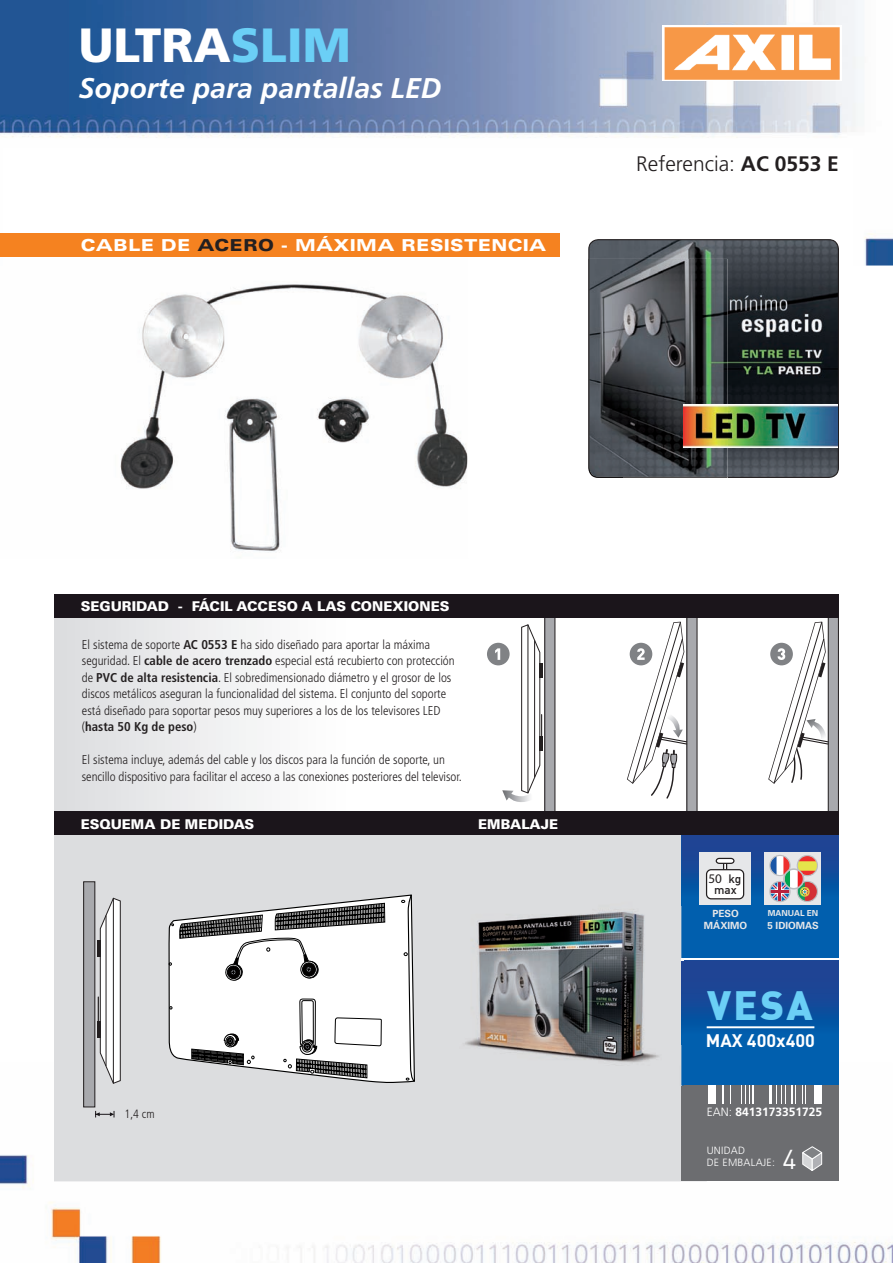
<style>
.page{position:relative;width:893px;height:1263px;background:#fff}
.page>*{position:absolute;margin:0;border:0;box-sizing:border-box;transform-origin:0 0}
.t1{font:900 48px "Frutiger LT Std";color:#fff}
.t2{font:900 40.05px "DIN";color:#6bcff6}
.t3{font:italic 700 28.5px "Frutiger LT Std";color:#fff}
.t4{font:27px "DIN";color:#fff}
.t5{font:300 21px "Frutiger LT Std";color:#231f20}
.t6{font:700 18px "DIN";color:#fff}
.t7{font:900 expanded 16.5px "Univers LT Std";letter-spacing:.02em;color:#fff}
.t8{font:900 13.5px "Univers LT Std";color:#fff}
.t9{font:13.2px "Myriad Pro";color:#231f20}
.t10{font:300 condensed 12.75px/16.5px "Frutiger LT Std";color:#231f20}
.t11{font:700 12px "Frutiger LT Std";color:#fff}
.t12{font:300 condensed 12px "Frutiger LT Std";color:#231f20}
.t13{font:500 12px/10.9px "DIN";color:#231f20}
.t14{font:300 10.5px/12px "Frutiger LT Std";letter-spacing:.02em;color:#fff}
.t15{font:700 9.9px/11.6px "Univers LT Std";color:#e6e7e9;text-align:center}
.t16{font:700 8.25px "Univers LT Std";color:#e6e7e9}
.s1{color:#6bcff6}
.s2{color:#231f20}
.s3{font-weight:700}
.s4{font-weight:300}
</style>
<div class="page">
<img style="left:0;top:1155px;width:893px;height:108px">
<img style="left:0;top:0;width:893px;height:265px">
<img style="left:663px;top:25px;width:179px;height:56px">
<svg style="left:54px;top:617px;width:573px;height:195px"></svg>
<div style="left:54px;top:832px;width:653px;height:349px;background:#dcdddf"></div>
<div style="left:54px;top:594px;width:785px;height:23px;background:#1b151b"></div>
<div style="left:0;top:233px;width:560px;height:24px;background:#f58220"></div>
<svg style="left:588px;top:239px;width:251px;height:239px;background:#3a3f44"></svg>
<div style="left:681px;top:819px;width:158px;height:273px;background:#015fae"></div>
<div style="left:681px;top:1085px;width:158px;height:96px;background:#6c6d70"></div>
<svg style="left:802px;top:1146px;width:21px;height:25px"></svg>
<svg style="left:708px;top:1085px;width:114px;height:19px"></svg>
<svg style="left:681px;top:835px;width:158px;height:70px;background:#798db2"></svg>
<div style="left:783px;top:868px;width:21px;height:21px;border:2px solid #bcbdc0;border-radius:50%"></div>
<div style="left:54px;top:812px;width:785px;height:23px;background:#1b151b"></div>
<img style="left:728px;top:405px;width:110px;height:42px">
<img style="left:2px;top:259px;width:586px;height:293px">
<svg style="left:0;top:259px;width:2px;height:6px"></svg>
<img style="left:588px;top:259px;width:140px;height:219px">
<img style="left:465px;top:906px;width:219px;height:179px">
<img style="left:681px;top:892px;width:3px;height:13px">
<svg style="left:681px;top:959px;width:158px;height:85px"></svg>
<hr style="left:716px;top:1085px;width:1px;height:49px;background:#6c6d70">
<hr style="left:718px;top:1085px;width:1px;height:49px;background:#6c6d70">
<hr style="left:720px;top:1085px;width:1px;height:44px;background:#6c6d70">
<hr style="left:724px;top:1085px;width:3px;height:44px;background:#6c6d70">
<hr style="left:728px;top:1085px;width:2px;height:44px;background:#6c6d70">
<hr style="left:732px;top:1085px;width:2px;height:44px;background:#6c6d70">
<hr style="left:735px;top:1085px;width:4px;height:44px;background:#6c6d70">
<hr style="left:740px;top:1085px;width:1px;height:44px;background:#6c6d70">
<hr style="left:742px;top:1085px;width:2px;height:44px;background:#6c6d70">
<hr style="left:746px;top:1085px;width:2px;height:44px;background:#6c6d70">
<hr style="left:750px;top:1085px;width:1px;height:44px;background:#6c6d70">
<hr style="left:754px;top:1085px;width:1px;height:44px;background:#6c6d70">
<hr style="left:756px;top:1085px;width:4px;height:44px;background:#6c6d70">
<hr style="left:761px;top:1085px;width:1px;height:44px;background:#6c6d70">
<hr style="left:763px;top:1085px;width:1px;height:49px;background:#6c6d70">
<hr style="left:766px;top:1085px;width:1px;height:49px;background:#6c6d70">
<hr style="left:768px;top:1085px;width:1px;height:44px;background:#6c6d70">
<hr style="left:773px;top:1085px;width:1px;height:44px;background:#6c6d70">
<hr style="left:775px;top:1085px;width:1px;height:44px;background:#6c6d70">
<hr style="left:778px;top:1085px;width:3px;height:44px;background:#6c6d70">
<hr style="left:782px;top:1085px;width:2px;height:44px;background:#6c6d70">
<hr style="left:786px;top:1085px;width:2px;height:44px;background:#6c6d70">
<hr style="left:789px;top:1085px;width:1px;height:44px;background:#6c6d70">
<hr style="left:793px;top:1085px;width:1px;height:44px;background:#6c6d70">
<hr style="left:796px;top:1085px;width:2px;height:44px;background:#6c6d70">
<hr style="left:799px;top:1085px;width:2px;height:44px;background:#6c6d70">
<hr style="left:803px;top:1085px;width:2px;height:44px;background:#6c6d70">
<hr style="left:807px;top:1085px;width:3px;height:44px;background:#6c6d70">
<hr style="left:811px;top:1085px;width:1px;height:49px;background:#6c6d70">
<hr style="left:813px;top:1085px;width:1px;height:49px;background:#6c6d70">
<div style="left:487px;top:643px;width:23px;height:22px;background:#808285;border-radius:50%"></div>
<svg style="left:495px;top:617px;width:60px;height:195px"></svg>
<svg style="left:627px;top:617px;width:212px;height:195px"></svg>
<svg style="left:168px;top:927px;width:248px;height:288px"></svg>
<svg style="left:169px;top:894px;width:247px;height:188px;background:#d7d7d8"></svg>
<svg style="left:95px;top:1111px;width:20px;height:6px"></svg>
<div style="left:84px;top:882px;width:11px;height:225px;background:#a8a9ad"></div>
<div style="left:83px;top:881px;width:12px;height:226px;border:1px solid #231f20"></div>
<hr style="left:97px;top:940px;width:3px;height:17px;background:#231f20">
<hr style="left:97px;top:1021px;width:3px;height:16px;background:#231f20">
<svg style="left:98px;top:897px;width:23px;height:187px"></svg>
<h1 class="t1" style="left:79px;top:16px;width:274px">ULTRA<span class="s1">SLIM</span></h1>
<h3 class="t3" style="left:79px;top:72px;width:364px">Soporte para pantallas LED</h3>
<p class="t7" style="left:81px;top:235px;width:467px">CABLE DE <span class="s2">ACERO</span> - MÁXIMA RESISTENCIA</p>
<h3 class="t5" style="left:636px;top:151px;width:204px">Referencia: <span class="s3">AC 0553 E</span></h3>
<p class="t8" style="left:81px;top:597px;width:370px">SEGURIDAD - FÁCIL ACCESO A LAS CONEXIONES</p>
<p class="t10" style="left:82px;top:636px;width:374px">El sistema de soporte <span class="s3">AC 0553 E</span> ha sido diseñado para aportar la máxima seguridad. El <span class="s3">cable de acero trenzado</span> especial está recubierto con protección de <span class="s3">PVC de alta resistencia</span>. El sobredimensionado diámetro y el grosor de los discos metálicos aseguran la funcionalidad del sistema. El conjunto del soporte está diseñado para soportar pesos muy superiores a los de los televisores LED (<span class="s3">hasta 50 Kg de peso</span>)</p>
<p class="t10" style="left:82px;top:752px;width:381px">El sistema incluye, además del cable y los discos para la función de soporte, un sencillo dispositivo para facilitar el acceso a las conexiones posteriores del televisor.</p>
<p class="t8" style="left:81px;top:815px;width:175px">ESQUEMA DE MEDIDAS</p>
<p class="t8" style="left:478px;top:815px;width:81px">EMBALAJE</p>
<p class="t12" style="left:125px;top:1107px;width:31px">1,4 cm</p>
<p class="t9" style="left:708px;top:870px;width:15px">50</p>
<p class="t13" style="left:714px;top:873px;width:29px;text-indent:14px">kg max</p>
<p class="t15" style="left:704px;top:908px;width:45px">PESO<br>MÁXIMO</p>
<p class="t16" style="left:768px;top:908px;width:52px">MANUAL EN</p>
<p class="t15" style="left:767px;top:919px;width:53px">5 IDIOMAS</p>
<h2 class="t2" style="left:707px;top:978px;width:107px">VESA</h2>
<h3 class="t6" style="left:706px;top:1029px;width:111px">MAX 400x400</h3>
<p class="t11" style="left:707px;top:1104px;width:117px"><span class="s4">EAN:</span> 8413173351725</p>
<p class="t14" style="left:707px;top:1145px;width:70px">UNIDAD<br>DE EMBALAJE:</p>
<h3 class="t4" style="left:782px;top:1142px;width:16px">4</h3>
</div>
